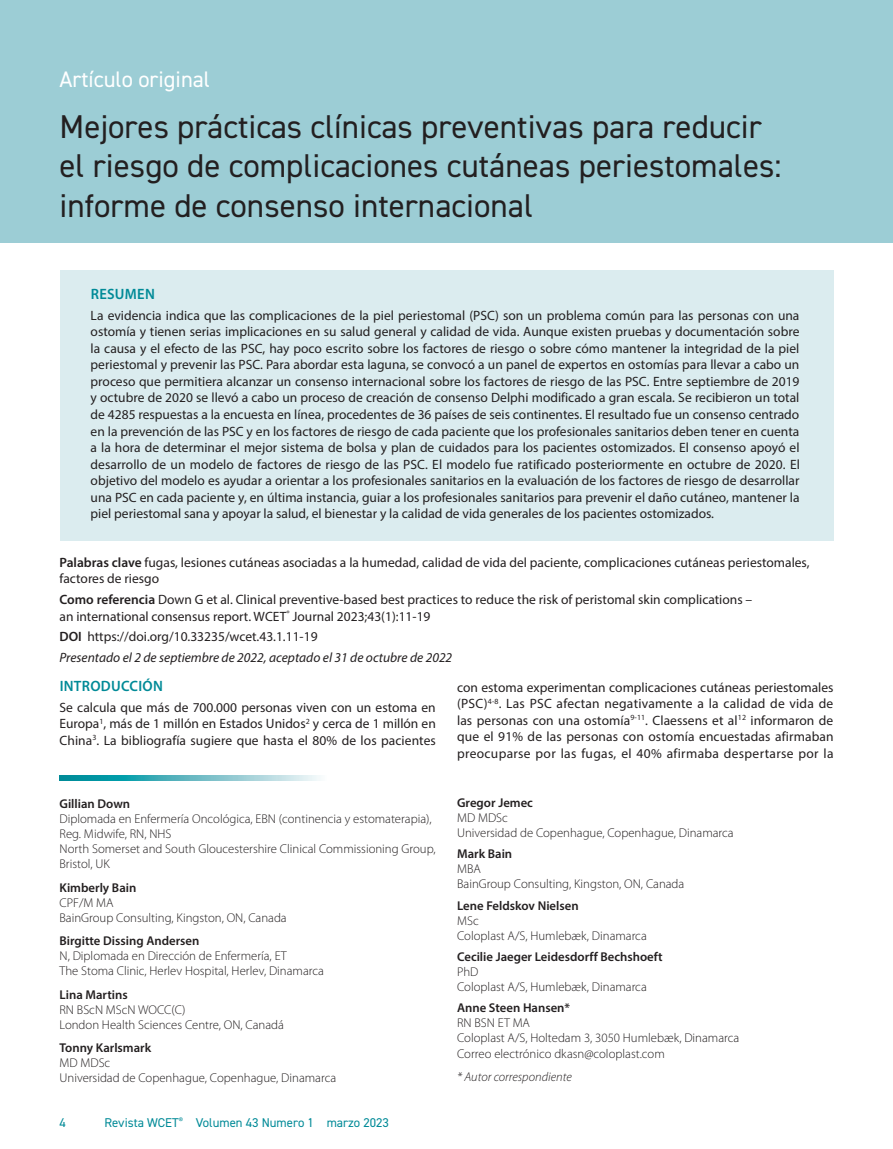
<style>
.page{position:relative;width:893px;height:1149px;background:#fff}
.page>*{position:absolute;margin:0;border:0;box-sizing:border-box;transform-origin:0 0}
.WCET_Top_Title{font:33px/39.6px "DIN2014";color:#231f20}
.WCET_Type_of_article{font:22.5px "DIN2014";color:#fff}
.WCET_Heading{font:600 15px "Myriad Pro";letter-spacing:.02em;color:#008a97}
.WCET_Galley{font:13.5px/16.5px "Myriad Pro";color:#231f20;text-align:justify}
.WCET_Galley-2{font:italic 13.5px "Myriad Pro";color:#231f20}
.WCET-Author_details{font:300 12.75px/15px "Myriad Pro";color:#231f20}
.WCET-Author{font:600 12.75px "Myriad Pro";color:#231f20}
.t1{font:12.75px "DIN2014";color:#008a97}
.WCET-Author_details-2{font:italic 300 12.75px "Myriad Pro";color:#231f20}
.s1{font-weight:600}
</style>
<div class="page">
<div style="left:0;top:0;width:893px;height:242px;background:#9ccdd5"></div>
<div style="left:60px;top:270px;width:773px;height:270px;background:#dbecef"></div>
<svg style="left:60px;top:775px;width:260px;height:4px"></svg>
<p class="WCET_Type_of_article" style="left:60px;top:66px;width:152px">Artículo original</p>
<p class="WCET_Top_Title" style="left:60px;top:106px;width:724px">Mejores prácticas clínicas preventivas para reducir el riesgo de complicaciones cutáneas periestomales: informe de consenso internacional</p>
<p class="WCET_Heading" style="left:91px;top:284px;width:66px">RESUMEN</p>
<p class="WCET_Galley" style="left:91px;top:307px;width:711px">La evidencia indica que las complicaciones de la piel periestomal (PSC) son un problema común para las personas con una ostomía y tienen serias implicaciones en su salud general y calidad de vida. Aunque existen pruebas y documentación sobre la causa y el efecto de las PSC, hay poco escrito sobre los factores de riesgo o sobre cómo mantener la integridad de la piel periestomal y prevenir las PSC. Para abordar esta laguna, se convocó a un panel de expertos en ostomías para llevar a cabo un proceso que permitiera alcanzar un consenso internacional sobre los factores de riesgo de las PSC. Entre septiembre de 2019 y octubre de 2020 se llevó a cabo un proceso de creación de consenso Delphi modificado a gran escala. Se recibieron un total de 4285 respuestas a la encuesta en línea, procedentes de 36 países de seis continentes. El resultado fue un consenso centrado en la prevención de las PSC y en los factores de riesgo de cada paciente que los profesionales sanitarios deben tener en cuenta a la hora de determinar el mejor sistema de bolsa y plan de cuidados para los pacientes ostomizados. El consenso apoyó el desarrollo de un modelo de factores de riesgo de las PSC. El modelo fue ratificado posteriormente en octubre de 2020. El objetivo del modelo es ayudar a orientar a los profesionales sanitarios en la evaluación de los factores de riesgo de desarrollar una PSC en cada paciente y, en última instancia, guiar a los profesionales sanitarios para prevenir el daño cutáneo, mantener la piel periestomal sana y apoyar la salud, el bienestar y la calidad de vida generales de los pacientes ostomizados.</p>
<p class="WCET_Galley" style="left:60px;top:553px;width:752px"><span class="s1">Palabras clave</span> fugas, lesiones cutáneas asociadas a la humedad, calidad de vida del paciente, complicaciones cutáneas periestomales, factores de riesgo</p>
<p class="WCET_Galley" style="left:60px;top:591px;width:694px"><span class="s1">Como referencia</span> Down G et al. Clinical preventive-based best practices to reduce the risk of peristomal skin complications – an international consensus report. WCET<sup>®</sup> Journal 2023;43(1):11-19</p>
<p class="WCET_Galley" style="left:60px;top:628px;width:260px"><span class="s1">DOI</span> https://doi.org/10.33235/wcet.43.1.11-19</p>
<p class="WCET_Galley-2" style="left:60px;top:649px;width:394px">Presentado el 2 de septiembre de 2022, aceptado el 31 de octubre de 2022</p>
<p class="WCET_Heading" style="left:60px;top:676px;width:105px">INTRODUCCIÓN</p>
<p class="WCET_Galley" style="left:60px;top:698px;width:378px">Se calcula que más de 700.000 personas viven con un estoma en Europa<sup>1</sup>, más de 1 millón en Estados Unidos<sup>2</sup> y cerca de 1 millón en China<sup>3</sup>. La bibliografía sugiere que hasta el 80% de los pacientes</p>
<p class="WCET-Author" style="left:60px;top:795px;width:72px">Gillian Down</p>
<p class="WCET-Author_details" style="left:60px;top:811px;width:378px">Diplomada en Enfermería Oncológica, EBN (continencia y estomaterapia), Reg. Midwife, RN, NHS<br>North Somerset and South Gloucestershire Clinical Commissioning Group, Bristol, UK</p>
<p class="WCET-Author" style="left:60px;top:879px;width:78px">Kimberly Bain</p>
<p class="WCET-Author_details" style="left:60px;top:894px;width:229px">CPF/M MA<br>BainGroup Consulting, Kingston, ON, Canada</p>
<p class="WCET-Author" style="left:60px;top:932px;width:141px">Birgitte Dissing Andersen</p>
<p class="WCET-Author_details" style="left:60px;top:948px;width:266px">N, Diplomada en Dirección de Enfermería, ET<br>The Stoma Clinic, Herlev Hospital, Herlev, Dinamarca</p>
<p class="WCET-Author" style="left:60px;top:986px;width:70px">Lina Martins</p>
<p class="WCET-Author_details" style="left:60px;top:1001px;width:226px">RN BScN MScN WOCC(C)<br>London Health Sciences Centre, ON, Canadá</p>
<p class="WCET-Author" style="left:60px;top:1039px;width:93px">Tonny Karlsmark</p>
<p class="WCET-Author_details" style="left:60px;top:1055px;width:278px">MD MDSc<br>Universidad de Copenhague, Copenhague, Dinamarca</p>
<p class="t1" style="left:60px;top:1114px;width:8px">4</p>
<p class="t1" style="left:105px;top:1114px;width:286px">Revista WCET<sup>®</sup> Volumen 43 Numero 1 marzo 2023</p>
<p class="WCET_Galley" style="left:457px;top:678px;width:378px">con estoma experimentan complicaciones cutáneas periestomales (PSC)<sup>4-8</sup>. Las PSC afectan negativamente a la calidad de vida de las personas con una ostomía<sup>9-11</sup>. Claessens et al<sup>12</sup> informaron de que el 91% de las personas con ostomía encuestadas afirmaban preocuparse por las fugas, el 40% afirmaba despertarse por la</p>
<p class="WCET-Author" style="left:457px;top:794px;width:77px">Gregor Jemec</p>
<p class="WCET-Author_details" style="left:457px;top:809px;width:278px">MD MDSc<br>Universidad de Copenhague, Copenhague, Dinamarca</p>
<p class="WCET-Author" style="left:457px;top:845px;width:57px">Mark Bain</p>
<p class="WCET-Author_details" style="left:457px;top:861px;width:229px">MBA<br>BainGroup Consulting, Kingston, ON, Canada</p>
<p class="WCET-Author" style="left:457px;top:896px;width:123px">Lene Feldskov Nielsen</p>
<p class="WCET-Author_details" style="left:457px;top:912px;width:191px">MSc<br>Coloplast A/S, Humlebæk, Dinamarca</p>
<p class="WCET-Author" style="left:457px;top:948px;width:207px">Cecilie Jaeger Leidesdorff Bechshoeft</p>
<p class="WCET-Author_details" style="left:457px;top:963px;width:191px">PhD<br>Coloplast A/S, Humlebæk, Dinamarca</p>
<p class="WCET-Author" style="left:457px;top:999px;width:115px">Anne Steen Hansen*</p>
<p class="WCET-Author_details" style="left:457px;top:1015px;width:284px">RN BSN ET MA<br>Coloplast A/S, Holtedam 3, 3050 Humlebæk, Dinamarca<br>Correo electrónico dkasn@coloplast.com</p>
<p class="WCET-Author_details-2" style="left:457px;top:1068px;width:116px">* Autor correspondiente</p>
</div>
